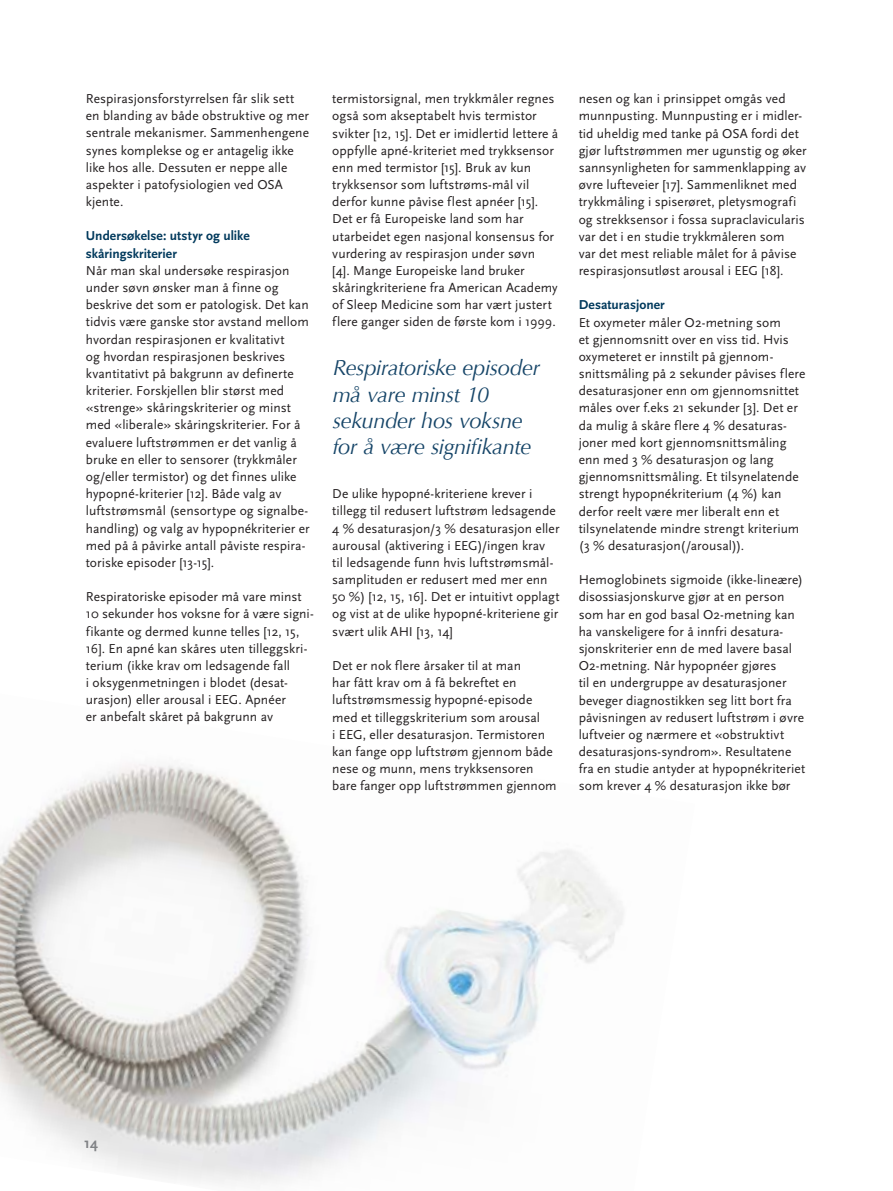
<style>
.page{position:relative;width:893px;height:1191px;background:#fff}
.page>*{position:absolute;margin:0;border:0;box-sizing:border-box;transform-origin:0 0}
.t1{font:italic 21.75px/26.1px "Optima";letter-spacing:-.02em;color:#164568}
.t2{font:700 15px "Scala Sans";color:#808285}
.t3{font:13.5px/17.1px "Scala Sans";letter-spacing:.005em;color:#231f20}
.t4{font:700 13.5px/17.1px "Scala Sans";letter-spacing:.005em;color:#01395c}
</style>
<div class="page">
<img style="left:0;top:764px;width:624px;height:420px">
<p class="t3" style="left:86px;top:90px;width:225px">Respirasjonsforstyrrelsen får slik sett en blanding av både obstruktive og mer sentrale mekanismer. Sammenhengene synes komplekse og er antagelig ikke like hos alle. Dessuten er neppe alle aspekter i patofysiologien ved OSA kjente.</p>
<p class="t4" style="left:86px;top:228px;width:165px">Undersøkelse: utstyr og ulike skåringskriterier</p>
<p class="t3" style="left:86px;top:262px;width:225px">Når man skal undersøke respirasjon under søvn ønsker man å finne og beskrive det som er patologisk. Det kan tidvis være ganske stor avstand mellom hvordan respirasjonen er kvalitativt<br>og hvordan respirasjonen beskrives kvantitativt på bakgrunn av definerte kriterier. Forskjellen blir størst med «strenge» skåringskriterier og minst med «liberale» skåringskriterier. For å evaluere luftstrømmen er det vanlig å bruke en eller to sensorer (trykkmåler og/eller termistor) og det finnes ulike hypopné-kriterier [12]. Både valg av luftstrømsmål (sensortype og signalbe&shy;handling) og valg av hypopnékriterier er med på å påvirke antall påviste respira&shy;toriske episoder [13-15].</p>
<p class="t3" style="left:86px;top:588px;width:230px">Respiratoriske episoder må vare minst 10 sekunder hos voksne for å være signi&shy;fikante og dermed kunne telles [12, 15, 16]. En apné kan skåres uten tilleggskri&shy;terium (ikke krav om ledsagende fall<br>i oksygenmetningen i blodet (desat&shy;urasjon) eller arousal i EEG. Apnéer<br>er anbefalt skåret på bakgrunn av</p>
<p class="t3" style="left:332px;top:90px;width:228px">termistorsignal, men trykkmåler regnes også som akseptabelt hvis termistor svikter [12, 15]. Det er imidlertid lettere å oppfylle apné-kriteriet med trykksensor enn med termistor [15]. Bruk av kun trykksensor som luftstrøms-mål vil derfor kunne påvise flest apnéer [15].<br>Det er få Europeiske land som har utarbeidet egen nasjonal konsensus for vurdering av respirasjon under søvn<br>[4]. Mange Europeiske land bruker skåringkriteriene fra American Academy of Sleep Medicine som har vært justert flere ganger siden de første kom i 1999.</p>
<h1 class="t1" style="left:333px;top:355px;width:209px">Respiratoriske episoder må vare minst 10 sekunder hos voksne for å være signifikante</h1>
<p class="t3" style="left:332px;top:485px;width:229px">De ulike hypopné-kriteriene krever i tillegg til redusert luftstrøm ledsagende 4 % desaturasjon/3 % desaturasjon eller aurousal (aktivering i EEG)/ingen krav<br>til ledsagende funn hvis luftstrømsmål&shy;samplituden er redusert med mer enn 50 %) [12, 15, 16]. Det er intuitivt opplagt og vist at de ulike hypopné-kriteriene gir svært ulik AHI [13, 14]</p>
<p class="t3" style="left:332px;top:657px;width:226px">Det er nok flere årsaker til at man<br>har fått krav om å få bekreftet en luftstrømsmessig hypopné-episode med et tilleggskriterium som arousal<br>i EEG, eller desaturasjon. Termistoren kan fange opp luftstrøm gjennom både nese og munn, mens trykksensoren bare fanger opp luftstrømmen gjennom</p>
<p class="t3" style="left:579px;top:91px;width:230px">nesen og kan i prinsippet omgås ved munnpusting. Munnpusting er i midler&shy;tid uheldig med tanke på OSA fordi det gjør luftstrømmen mer ugunstig og øker sannsynligheten for sammenklapping av øvre lufteveier [17]. Sammenliknet med trykkmåling i spiserøret, pletysmografi og strekksensor i fossa supraclavicularis var det i en studie trykkmåleren som<br>var det mest reliable målet for å påvise respirasjonsutløst arousal i EEG [18].</p>
<p class="t4" style="left:579px;top:297px;width:88px">Desaturasjoner</p>
<p class="t3" style="left:579px;top:314px;width:228px">Et oxymeter måler O2-metning som<br>et gjennomsnitt over en viss tid. Hvis oxymeteret er innstilt på gjennom&shy;snittsmåling på 2 sekunder påvises flere desaturasjoner enn om gjennomsnittet måles over f.eks 21 sekunder [3]. Det er da mulig å skåre flere 4 % desaturas&shy;joner med kort gjennomsnittsmåling enn med 3 % desaturasjon og lang gjennomsnittsmåling. Et tilsynelatende strengt hypopnékriterium (4 %) kan derfor reelt være mer liberalt enn et tilsynelatende mindre strengt kriterium (3 % desaturasjon(/arousal)).</p>
<p class="t3" style="left:579px;top:571px;width:228px">Hemoglobinets sigmoide (ikke-lineære) disossiasjonskurve gjør at en person som har en god basal O2-metning kan ha vanskeligere for å innfri desatura&shy;sjonskriterier enn de med lavere basal O2-metning. Når hypopnéer gjøres<br>til en undergruppe av desaturasjoner beveger diagnostikken seg litt bort fra påvisningen av redusert luftstrøm i øvre luftveier og nærmere et «obstruktivt desaturasjons-syndrom». Resultatene fra en studie antyder at hypopnékriteriet som krever 4 % desaturasjon ikke bør</p>
<p class="t2" style="left:84px;top:1134px;width:15px">14</p>
</div>
